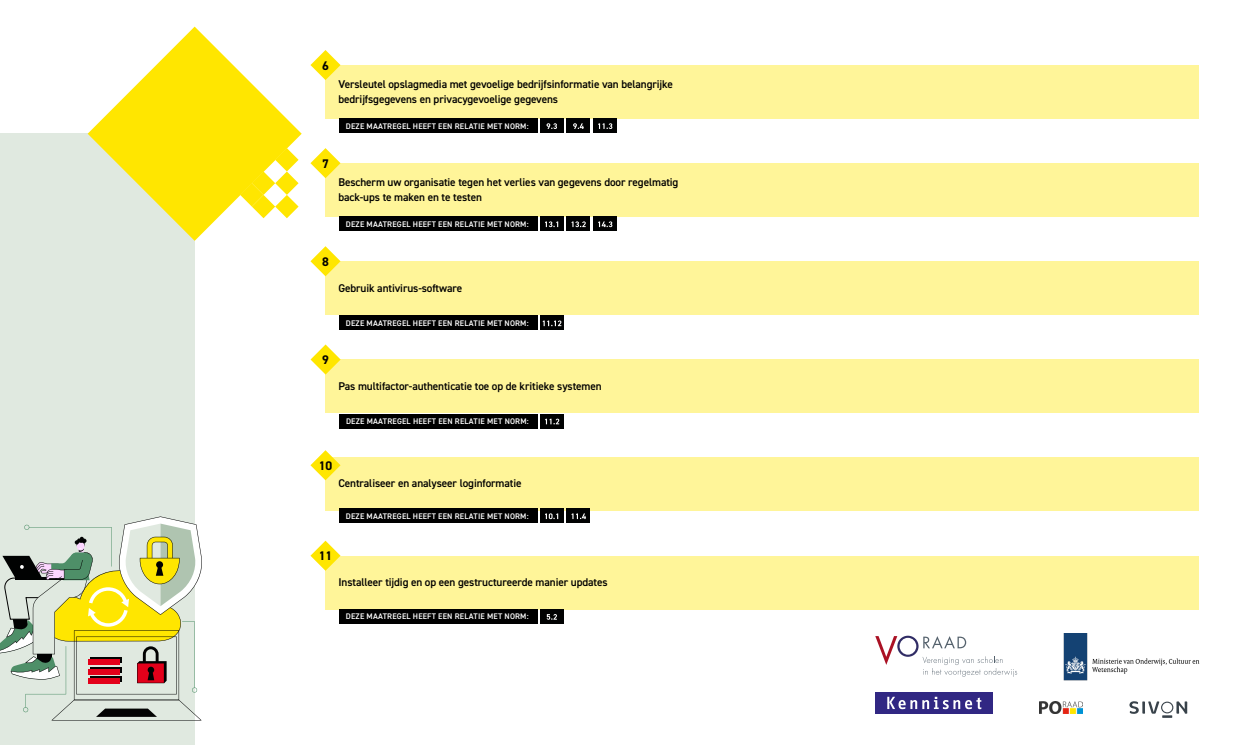
<style>
.page{position:relative;width:1244px;height:745px;background:#fff}
.page>*{position:absolute;margin:0;border:0;box-sizing:border-box;transform-origin:0 0}
.t1{font:700 12.5px "DIN2014";color:#000}
.t2{font:600 11.25px/15px "DIN2014";letter-spacing:-.01em;color:#000}
.t3{font:600 8.12px "DIN2014";letter-spacing:.02em;color:#fff}
</style>
<div class="page">
<div style="left:0;top:134px;width:195px;height:610px;background:#e0e9e0"></div>
<svg style="left:88px;top:27px;width:214px;height:214px;fill:#ffe600"></svg>
<svg style="left:240px;top:148px;width:59px;height:70px"></svg>
<div style="left:325px;top:65px;width:874px;height:53px;background:#fff599"></div>
<div style="left:325px;top:163px;width:874px;height:53px;background:#fff599"></div>
<div style="left:325px;top:555px;width:874px;height:53px;background:#fff599"></div>
<div style="left:325px;top:261px;width:874px;height:53px;background:#fff599"></div>
<svg style="left:310px;top:50px;width:30px;height:30px"></svg>
<svg style="left:310px;top:148px;width:30px;height:30px"></svg>
<svg style="left:310px;top:540px;width:30px;height:30px"></svg>
<svg style="left:310px;top:246px;width:30px;height:30px"></svg>
<div style="left:325px;top:457px;width:874px;height:53px;background:#fff599"></div>
<svg style="left:310px;top:450px;width:30px;height:30px"></svg>
<svg style="left:0;top:516px;width:202px;height:204px"></svg>
<div style="left:339px;top:118px;width:198px;height:15px;background:#000"></div>
<div style="left:339px;top:216px;width:198px;height:15px;background:#000"></div>
<div style="left:339px;top:315px;width:198px;height:15px;background:#000"></div>
<div style="left:339px;top:508px;width:198px;height:15px;background:#000"></div>
<div style="left:339px;top:608px;width:198px;height:15px;background:#000"></div>
<div style="left:326px;top:359px;width:873px;height:53px;background:#fff599"></div>
<svg style="left:310px;top:344px;width:31px;height:30px"></svg>
<div style="left:339px;top:413px;width:198px;height:15px;background:#000"></div>
<div style="left:875px;top:692px;width:118px;height:21px;background:#312783"></div>
<svg style="left:887px;top:696px;width:94px;height:12px"></svg>
<svg style="left:1129px;top:701px;width:58px;height:16px"></svg>
<img style="left:1040px;top:701px;width:42px;height:12px">
<svg style="left:875px;top:635px;width:142px;height:41px"></svg>
<img style="left:1063px;top:633px;width:137px;height:48px">
<div style="left:593px;top:118px;width:24px;height:15px;background:#010202"></div>
<svg style="left:598px;top:123px;width:14px;height:6px"></svg>
<div style="left:566px;top:118px;width:24px;height:15px;background:#010202"></div>
<svg style="left:573px;top:123px;width:11px;height:6px"></svg>
<div style="left:540px;top:118px;width:24px;height:15px;background:#010202"></div>
<svg style="left:546px;top:123px;width:11px;height:6px"></svg>
<div style="left:593px;top:216px;width:24px;height:15px;background:#010202"></div>
<svg style="left:598px;top:221px;width:14px;height:6px"></svg>
<div style="left:566px;top:216px;width:24px;height:15px;background:#010202"></div>
<svg style="left:571px;top:221px;width:15px;height:6px"></svg>
<div style="left:540px;top:216px;width:24px;height:15px;background:#010202"></div>
<svg style="left:545px;top:221px;width:13px;height:6px"></svg>
<div style="left:540px;top:315px;width:24px;height:15px;background:#010202"></div>
<svg style="left:543px;top:320px;width:18px;height:6px"></svg>
<div style="left:540px;top:413px;width:24px;height:15px;background:#010202"></div>
<svg style="left:545px;top:418px;width:14px;height:6px"></svg>
<div style="left:566px;top:508px;width:24px;height:15px;background:#010202"></div>
<svg style="left:571px;top:513px;width:15px;height:5px"></svg>
<div style="left:540px;top:508px;width:24px;height:15px;background:#010202"></div>
<svg style="left:545px;top:513px;width:13px;height:6px"></svg>
<div style="left:540px;top:608px;width:24px;height:15px;background:#010202"></div>
<svg style="left:547px;top:614px;width:10px;height:5px"></svg>
<p class="t1" style="left:322px;top:57px;width:8px">6</p>
<p class="t2" style="left:338px;top:76px;width:336px">Versleutel opslagmedia met gevoelige bedrijfsinformatie van belangrijke bedrijfsgegevens en privacygevoelige gegevens</p>
<p class="t3" style="left:346px;top:120px;width:184px">DEZE MAATREGEL HEEFT EEN RELATIE MET NORM:</p>
<p class="t1" style="left:322px;top:155px;width:8px">7</p>
<p class="t2" style="left:338px;top:174px;width:341px">Bescherm uw organisatie tegen het verlies van gegevens door regelmatig back-ups te maken en te testen</p>
<p class="t3" style="left:346px;top:218px;width:184px">DEZE MAATREGEL HEEFT EEN RELATIE MET NORM:</p>
<p class="t1" style="left:322px;top:253px;width:8px">8</p>
<p class="t2" style="left:338px;top:280px;width:125px">Gebruik antivirus-software</p>
<p class="t3" style="left:346px;top:317px;width:184px">DEZE MAATREGEL HEEFT EEN RELATIE MET NORM:</p>
<p class="t1" style="left:322px;top:351px;width:8px">9</p>
<p class="t2" style="left:338px;top:378px;width:265px">Pas multifactor-authenticatie toe op de kritieke systemen</p>
<p class="t3" style="left:346px;top:415px;width:184px">DEZE MAATREGEL HEEFT EEN RELATIE MET NORM:</p>
<p class="t1" style="left:319px;top:457px;width:15px">10</p>
<p class="t2" style="left:338px;top:475px;width:185px">Centraliseer en analyseer loginformatie</p>
<p class="t3" style="left:346px;top:510px;width:184px">DEZE MAATREGEL HEEFT EEN RELATIE MET NORM:</p>
<p class="t1" style="left:319px;top:547px;width:15px">11</p>
<p class="t2" style="left:338px;top:574px;width:271px">Installeer tijdig en op een gestructureerde manier updates</p>
<p class="t3" style="left:346px;top:610px;width:184px">DEZE MAATREGEL HEEFT EEN RELATIE MET NORM:</p>
</div>
